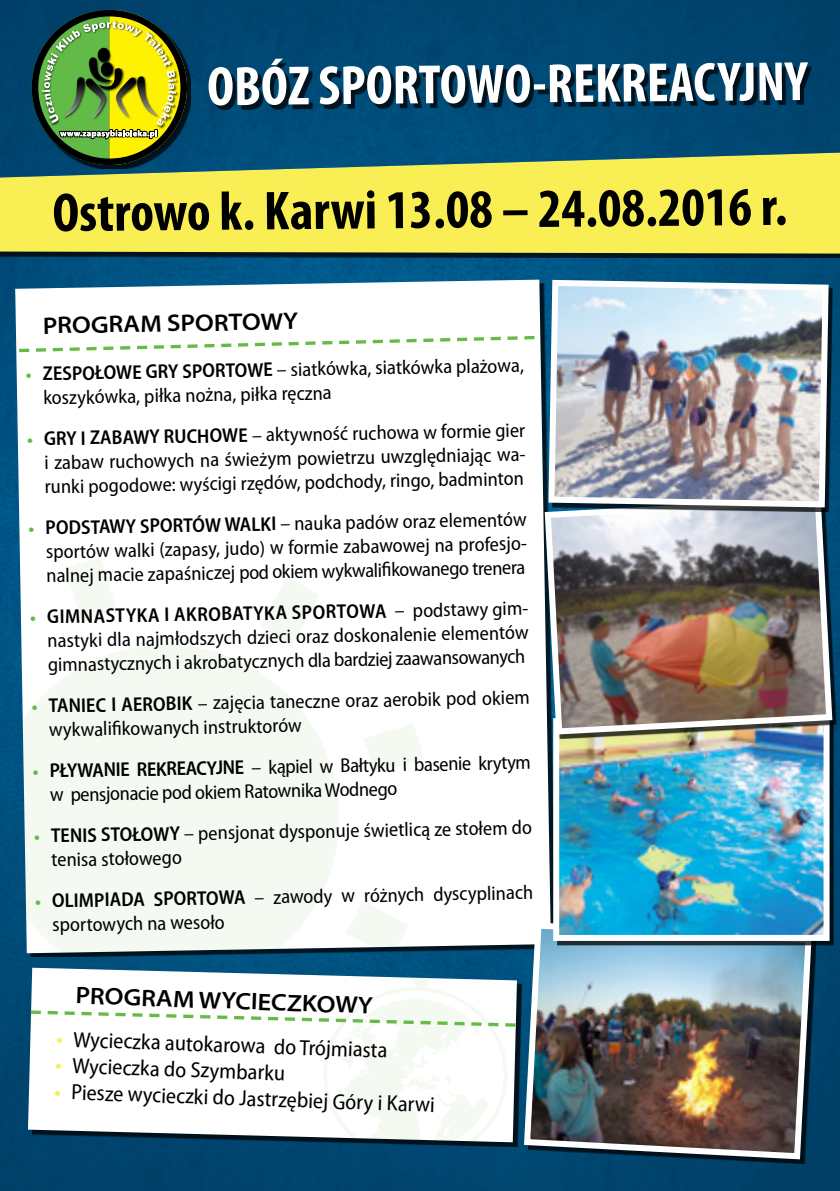
<style>
.page{position:relative;width:840px;height:1191px;background:#fff}
.page>*{position:absolute;margin:0;border:0;box-sizing:border-box;transform-origin:0 0}
.t1{font:700 condensed 55.8px "Myriad Pro";letter-spacing:-.01em;color:#fff}
.t2{font:700 condensed 55.2px "Myriad Pro";color:#000}
.t3{font:600 semi-expanded 24px "Myriad Pro";color:#000}
.t4{font:semi-condensed 22px "Myriad Pro";color:#000}
.t5{font:semi-condensed 20px/24px "Myriad Pro";color:#000}
.s1{font-weight:600;color:#64bb46}
.s2{font-weight:600}
.s3{font-weight:600;color:#f9ee53}
</style>
<div class="page">
<img style="left:0;top:258px;width:839px;height:933px">
<div style="left:0;top:23px;width:839px;height:235px;background:#000;opacity:.75"></div>
<div style="left:0;top:177px;width:839px;height:76px;background:#f9ee53"></div>
<img style="left:0;top:0;width:839px;height:177px">
<div style="left:212px;top:63px;width:599px;height:47px;background:#000;opacity:.75"></div>
<div style="left:36px;top:14px;width:155px;height:155px;background:#000;opacity:.75"></div>
<svg style="left:32px;top:10px;width:155px;height:155px;background:#698836"></svg>
<svg style="left:15px;top:280px;width:535px;height:673px"></svg>
<svg style="left:345px;top:900px;width:63px;height:53px"></svg>
<svg style="left:260px;top:577px;width:59px;height:64px"></svg>
<svg style="left:65px;top:557px;width:52px;height:65px"></svg>
<svg style="left:363px;top:723px;width:61px;height:50px"></svg>
<svg style="left:15px;top:641px;width:327px;height:312px;fill:#f4faf2"></svg>
<svg style="left:16px;top:334px;width:521px;height:20px"></svg>
<div style="left:32px;top:971px;width:489px;height:175px;background:#000;opacity:.75"></div>
<svg style="left:28px;top:967px;width:488px;height:9px;fill:#005381"></svg>
<svg style="left:27px;top:976px;width:491px;height:166px"></svg>
<img style="left:520px;top:919px;width:294px;height:243px">
<div style="left:557px;top:722px;width:276px;height:223px;background:#000;opacity:.75"></div>
<img style="left:560px;top:738px;width:262px;height:196px">
<div style="left:553px;top:718px;width:276px;height:223px;border:6px solid #fff"></div>
<img style="left:541px;top:494px;width:294px;height:243px">
<img style="left:545px;top:277px;width:286px;height:233px">
<h1 class="t1" style="left:207px;top:49px;width:601px">OBÓZ SPORTOWO-REKREACYJNY</h1>
<h2 class="t2" style="left:52px;top:181px;width:735px;rotate:-1deg">Ostrowo k. Karwi 13.08 – 24.08.2016 r.</h2>
<p class="t3" style="left:43px;top:310px;width:257px;rotate:-1deg">PROGRAM SPORTOWY</p>
<p class="t5" style="left:43px;top:361px;width:482px;text-indent:-17px;rotate:-1deg"><span class="s1">•</span> <span class="s2">ZESPOŁOWE GRY SPORTOWE</span> – siatkówka, siatkówka plażowa, koszykówka, piłka nożna, piłka ręczna</p>
<p class="t5" style="left:44px;top:426px;width:486px;text-indent:-17px;rotate:-1deg"><span class="s1">•</span> <span class="s2">GRY I ZABAWY RUCHOWE</span> – aktywność ruchowa w formie gier i zabaw ruchowych na świeżym powietrzu uwzględniając wa&shy;runki pogodowe: wyścigi rzędów, podchody, ringo, badminton</p>
<p class="t5" style="left:45px;top:515px;width:486px;text-indent:-17px;rotate:-1deg"><span class="s1">•</span> <span class="s2">PODSTAWY SPORTÓW WALKI</span> – nauka padów oraz elementów sportów walki (zapasy, judo) w formie zabawowej na profesjo&shy;nalnej macie zapaśniczej pod okiem wykwalifi kowanego trenera</p>
<p class="t5" style="left:47px;top:604px;width:486px;text-indent:-17px;rotate:-1deg"><span class="s1">•</span> <span class="s2">GIMNASTYKA I AKROBATYKA SPORTOWA</span> – podstawy gim&shy;nastyki dla najmłodszych dzieci oraz doskonalenie elementów gimnastycznych i akrobatycznych dla bardziej zaawansowanych</p>
<p class="t5" style="left:48px;top:693px;width:482px;text-indent:-17px;rotate:-1deg"><span class="s1">•</span> <span class="s2">TANIEC I AEROBIK</span> – zajęcia taneczne oraz aerobik pod okiem wykwalifi kowanych instruktorów</p>
<p class="t5" style="left:50px;top:758px;width:482px;text-indent:-17px;rotate:-1deg"><span class="s1">•</span> <span class="s2">PŁYWANIE REKREACYJNE</span> – kąpiel w Bałtyku i basenie krytym w pensjonacie pod okiem Ratownika Wodnego</p>
<p class="t5" style="left:51px;top:823px;width:482px;text-indent:-17px;rotate:-1deg"><span class="s1">•</span> <span class="s2">TENIS STOŁOWY</span> – pensjonat dysponuje świetlicą ze stołem do tenisa stołowego</p>
<p class="t5" style="left:52px;top:888px;width:482px;text-indent:-17px;rotate:-1deg"><span class="s1">•</span> <span class="s2">OLIMPIADA SPORTOWA</span> – zawody w różnych dyscyplinach sportowych na wesoło</p>
<p class="t3" style="left:76px;top:979px;width:299px;rotate:2deg">PROGRAM WYCIECZKOWY</p>
<p class="t4" style="left:57px;top:1025px;width:333px;rotate:2deg"><span class="s3">•</span> Wycieczka autokarowa do Trójmiasta</p>
<p class="t4" style="left:56px;top:1051px;width:231px;rotate:2deg"><span class="s3">•</span> Wycieczka do Szymbarku</p>
<p class="t4" style="left:55px;top:1078px;width:382px;rotate:2deg"><span class="s3">•</span> Piesze wycieczki do Jastrzębiej Góry i Karwi</p>
</div>
